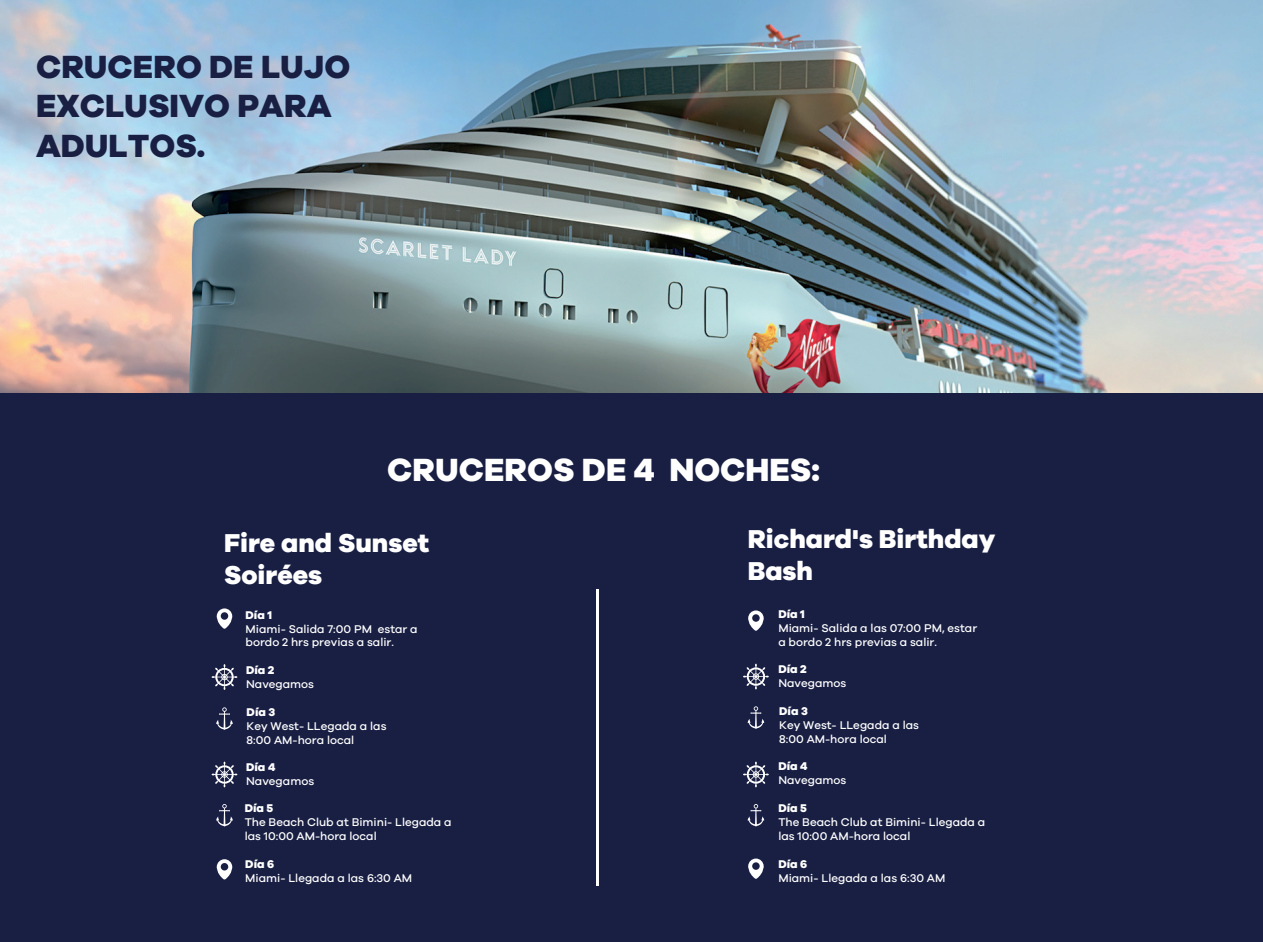
<style>
.page{position:relative;width:1263px;height:942px;background:#fff}
.page>*{position:absolute;margin:0;border:0;box-sizing:border-box;transform-origin:0 0}
.t1{font:800 33.15px/39.8px "Galano Grotesque";color:#191f43}
.t2{font:800 33.15px "Galano Grotesque";color:#fff}
.t3{font:800 26.7px/32px "Galano Grotesque";color:#fff}
.t4{font:500 11.55px/14px "Galano Grotesque";color:#fff}
.t5{font:800 11.55px "Galano Grotesque";color:#fff}
</style>
<div class="page">
<img style="left:0;top:0;width:1263px;height:394px">
<div style="left:0;top:394px;width:1263px;height:548px;background:#191f43"></div>
<hr style="left:596px;top:589px;width:2px;height:297px;background:#fff">
<svg style="left:216px;top:608px;width:17px;height:21px"></svg>
<div style="left:221px;top:612px;width:7px;height:7px;background:#191f43;border-radius:50%"></div>
<svg style="left:216px;top:707px;width:17px;height:23px"></svg>
<svg style="left:212px;top:761px;width:25px;height:26px"></svg>
<svg style="left:212px;top:664px;width:25px;height:26px"></svg>
<svg style="left:216px;top:804px;width:17px;height:22px"></svg>
<svg style="left:216px;top:859px;width:17px;height:20px"></svg>
<div style="left:221px;top:863px;width:7px;height:7px;background:#191f43;border-radius:50%"></div>
<svg style="left:748px;top:610px;width:16px;height:21px"></svg>
<div style="left:752px;top:614px;width:8px;height:8px;background:#191f43;border-radius:50%"></div>
<svg style="left:747px;top:706px;width:17px;height:23px"></svg>
<svg style="left:748px;top:858px;width:16px;height:21px"></svg>
<div style="left:752px;top:862px;width:8px;height:7px;background:#191f43;border-radius:50%"></div>
<svg style="left:747px;top:804px;width:17px;height:22px"></svg>
<svg style="left:743px;top:663px;width:26px;height:26px"></svg>
<svg style="left:743px;top:761px;width:26px;height:26px"></svg>
<h1 class="t1" style="left:36px;top:45px;width:316px">CRUCERO DE LUJO<br>EXCLUSIVO PARA<br>ADULTOS.</h1>
<h1 class="t2" style="left:387px;top:449px;width:434px">CRUCEROS DE 4 NOCHES:</h1>
<h2 class="t3" style="left:224px;top:526px;width:207px">Fire and Sunset<br>Soirées</h2>
<p class="t5" style="left:246px;top:607px;width:28px">Día 1</p>
<p class="t4" style="left:246px;top:621px;width:174px">Miami- Salida 7:00 PM estar a bordo 2 hrs previas a salir.</p>
<p class="t5" style="left:246px;top:663px;width:30px">Día 2</p>
<p class="t4" style="left:246px;top:677px;width:70px">Navegamos</p>
<p class="t5" style="left:247px;top:704px;width:30px">Día 3</p>
<p class="t4" style="left:247px;top:718px;width:141px">Key West- LLegada a las<br>8:00 AM-hora local</p>
<p class="t5" style="left:246px;top:760px;width:31px">Día 4</p>
<p class="t4" style="left:246px;top:773px;width:70px">Navegamos</p>
<p class="t5" style="left:245px;top:801px;width:30px">Día 5</p>
<p class="t4" style="left:245px;top:815px;width:209px">The Beach Club at Bimini- Llegada a las 10:00 AM-hora local</p>
<p class="t5" style="left:245px;top:856px;width:30px">Día 6</p>
<p class="t4" style="left:245px;top:870px;width:168px">Miami- Llegada a las 6:30 AM</p>
<h2 class="t3" style="left:748px;top:522px;width:249px">Richard's Birthday<br>Bash</h2>
<p class="t5" style="left:778px;top:607px;width:28px">Día 1</p>
<p class="t4" style="left:778px;top:621px;width:200px">Miami- Salida a las 07:00 PM, estar a bordo 2 hrs previas a salir.</p>
<p class="t5" style="left:778px;top:662px;width:30px">Día 2</p>
<p class="t4" style="left:778px;top:676px;width:70px">Navegamos</p>
<p class="t5" style="left:779px;top:703px;width:30px">Día 3</p>
<p class="t4" style="left:779px;top:717px;width:141px">Key West- LLegada a las<br>8:00 AM-hora local</p>
<p class="t5" style="left:778px;top:759px;width:31px">Día 4</p>
<p class="t4" style="left:778px;top:772px;width:70px">Navegamos</p>
<p class="t5" style="left:778px;top:801px;width:30px">Día 5</p>
<p class="t4" style="left:778px;top:815px;width:209px">The Beach Club at Bimini- Llegada a las 10:00 AM-hora local</p>
<p class="t5" style="left:778px;top:856px;width:30px">Día 6</p>
<p class="t4" style="left:778px;top:870px;width:168px">Miami- Llegada a las 6:30 AM</p>
</div>
